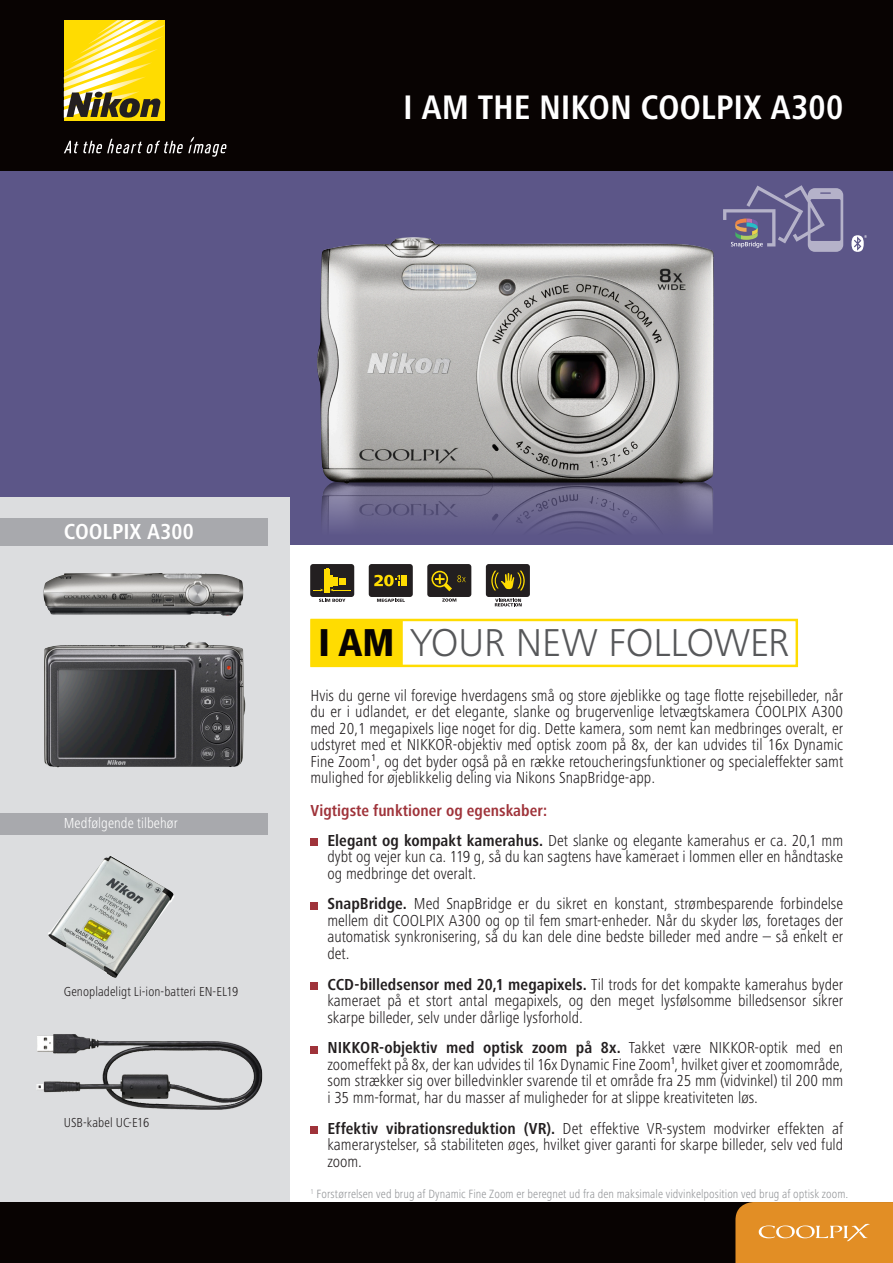
<style>
.page{position:relative;width:893px;height:1263px;background:#fff}
.page>*{position:absolute;margin:0;border:0;box-sizing:border-box;transform-origin:0 0}
.t1{font:300 40.35px "Frutiger Next LTW1 G";letter-spacing:-.005em;color:#57585a}
.t2{font:700 condensed 35.25px "Frutiger Next LTW1 G";letter-spacing:-.005em;color:#fff}
.t3{font:700 condensed 22.5px "Frutiger Next LTW1 G";color:#fff}
.Copy_Bullet{font:300 condensed 16.5px/16.5px "Frutiger Next LTW1 G";color:#231f20;text-align:justify}
.COPY{font:300 condensed 16.5px/16.5px "Frutiger Next LTW1 G";color:#231f20;text-align:justify}
.COPY-2{font:700 condensed 16.5px "Frutiger Next LTW1 G";color:#9f333a}
.t4{font:300 condensed 15px "Frutiger Next LTW1 G";letter-spacing:.005em;color:#fff}
.SPECIFICATIONS_right{font:300 condensed 13.5px "Frutiger Next LTW1 G";letter-spacing:.005em;color:#231f20}
.SPECIFICATIONS_left{font:300 condensed 12.3px "Frutiger Next LTW1 G";letter-spacing:.005em;color:#939598}
.s1{font-weight:800;font-stretch:condensed;color:#080302}
.s2{font-weight:700}
</style>
<div class="page">
<div style="left:0;top:170px;width:893px;height:374px;background:#5c5688"></div>
<div style="left:0;top:0;width:893px;height:170px;background:#080302"></div>
<div style="left:0;top:1202px;width:893px;height:61px;background:#080302"></div>
<svg style="left:735px;top:1202px;width:158px;height:61px;background:#e0902c"></svg>
<div style="left:64px;top:20px;width:100px;height:101px;background:#ffdc01"></div>
<svg style="left:64px;top:20px;width:100px;height:98px"></svg>
<svg style="left:64px;top:137px;width:162px;height:20px"></svg>
<div style="left:310px;top:564px;width:44px;height:33px;background:#231f20;border-radius:3px"></div>
<div style="left:324px;top:570px;width:5px;height:23px;background:#ffdc01"></div>
<svg style="left:330px;top:576px;width:21px;height:15px"></svg>
<svg style="left:313px;top:589px;width:11px;height:2px"></svg>
<svg style="left:319px;top:599px;width:26px;height:3px"></svg>
<div style="left:369px;top:564px;width:44px;height:33px;background:#231f20;border-radius:3px"></div>
<svg style="left:377px;top:599px;width:28px;height:3px"></svg>
<svg style="left:374px;top:575px;width:33px;height:11px"></svg>
<div style="left:427px;top:564px;width:44px;height:33px;background:#231f20;border-radius:3px"></div>
<svg style="left:442px;top:598px;width:14px;height:4px"></svg>
<svg style="left:431px;top:571px;width:35px;height:20px"></svg>
<div style="left:486px;top:564px;width:44px;height:33px;background:#231f20;border-radius:3px"></div>
<svg style="left:491px;top:571px;width:34px;height:19px"></svg>
<svg style="left:495px;top:599px;width:27px;height:7px"></svg>
<div style="left:0;top:497px;width:289px;height:705px;background:#dcdddf"></div>
<svg style="left:851px;top:235px;width:16px;height:17px"></svg>
<svg style="left:723px;top:185px;width:120px;height:67px"></svg>
<div style="left:310px;top:838px;width:8px;height:7px;background:#9f333a"></div>
<div style="left:310px;top:902px;width:8px;height:7px;background:#9f333a"></div>
<div style="left:310px;top:982px;width:8px;height:7px;background:#9f333a"></div>
<div style="left:310px;top:1046px;width:8px;height:7px;background:#9f333a"></div>
<div style="left:310px;top:1126px;width:8px;height:7px;background:#9f333a"></div>
<div style="left:0;top:519px;width:268px;height:27px;background:#a8a9ad"></div>
<div style="left:0;top:813px;width:268px;height:21px;background:#a8a9ad"></div>
<img style="left:44px;top:642px;width:201px;height:125px">
<img style="left:43px;top:573px;width:200px;height:43px">
<img style="left:36px;top:1034px;width:227px;height:76px">
<img style="left:48px;top:856px;width:126px;height:122px">
<img style="left:317px;top:237px;width:397px;height:243px">
<img style="left:321px;top:480px;width:392px;height:48px">
<div style="left:310px;top:619px;width:488px;height:48px;border:2px solid #ffdc01"></div>
<div style="left:310px;top:619px;width:93px;height:48px;background:#ffdc01;border:1px solid #ffdc01"></div>
<p class="t2" style="left:403px;top:87px;width:441px">I AM THE NIKON COOLPIX A300</p>
<p class="t3" style="left:64px;top:519px;width:131px">COOLPIX A300</p>
<p class="t4" style="left:64px;top:815px;width:116px">Medfølgende tilbehør</p>
<p class="SPECIFICATIONS_right" style="left:64px;top:983px;width:176px">Genopladeligt Li-ion-batteri EN-EL19</p>
<p class="SPECIFICATIONS_right" style="left:64px;top:1115px;width:87px">USB-kabel UC-E16</p>
<p class="t1" style="left:318px;top:620px;width:472px"><span class="s1">I AM</span> YOUR NEW FOLLOWER</p>
<p class="COPY" style="left:310px;top:687px;width:534px">Hvis du gerne vil forevige hverdagens små og store øjeblikke og tage flotte rejsebilleder, når du er i udlandet, er det elegante, slanke og brugervenlige letvægtskamera COOLPIX A300 med 20,1 megapixels lige noget for dig. Dette kamera, som nemt kan medbringes overalt, er udstyret med et NIKKOR-objektiv med optisk zoom på 8x, der kan udvides til 16x Dynamic Fine Zoom¹, og det byder også på en række retoucheringsfunktioner og specialeffekter samt mulighed for øjeblikkelig deling via Nikons SnapBridge-app.</p>
<p class="COPY-2" style="left:310px;top:801px;width:238px">Vigtigste funktioner og egenskaber:</p>
<p class="Copy_Bullet" style="left:327px;top:832px;width:517px"><span class="s2">Elegant og kompakt kamerahus.</span> Det slanke og elegante kamerahus er ca. 20,1 mm dybt og vejer kun ca. 119 g, så du kan sagtens have kameraet i lommen eller en håndtaske og medbringe det overalt.</p>
<p class="Copy_Bullet" style="left:327px;top:895px;width:517px"><span class="s2">SnapBridge.</span> Med SnapBridge er du sikret en konstant, strømbesparende forbindelse mellem dit COOLPIX A300 og op til fem smart-enheder. Når du skyder løs, foretages der automatisk synkronisering, så du kan dele dine bedste billeder med andre – så enkelt er det.</p>
<p class="Copy_Bullet" style="left:327px;top:976px;width:517px"><span class="s2">CCD-billedsensor med 20,1 megapixels.</span> Til trods for det kompakte kamerahus byder kameraet på et stort antal megapixels, og den meget lysfølsomme billedsensor sikrer skarpe billeder, selv under dårlige lysforhold.</p>
<p class="Copy_Bullet" style="left:327px;top:1039px;width:517px"><span class="s2">NIKKOR-objektiv med optisk zoom på 8x.</span> Takket være NIKKOR-optik med en zoomeffekt på 8x, der kan udvides til 16x Dynamic Fine Zoom¹, hvilket giver et zoomområde, som strækker sig over billedvinkler svarende til et område fra 25 mm (vidvinkel) til 200 mm i 35 mm-format, har du masser af muligheder for at slippe kreativiteten løs.</p>
<p class="Copy_Bullet" style="left:327px;top:1120px;width:517px"><span class="s2">Effektiv vibrationsreduktion (VR).</span> Det effektive VR-system modvirker effekten af kamerarystelser, så stabiliteten øges, hvilket giver garanti for skarpe billeder, selv ved fuld zoom.</p>
<p class="SPECIFICATIONS_left" style="left:310px;top:1187px;width:539px"><sup>1</sup> Forstørrelsen ved brug af Dynamic Fine Zoom er beregnet ud fra den maksimale vidvinkelposition ved brug af optisk zoom.</p>
</div>
